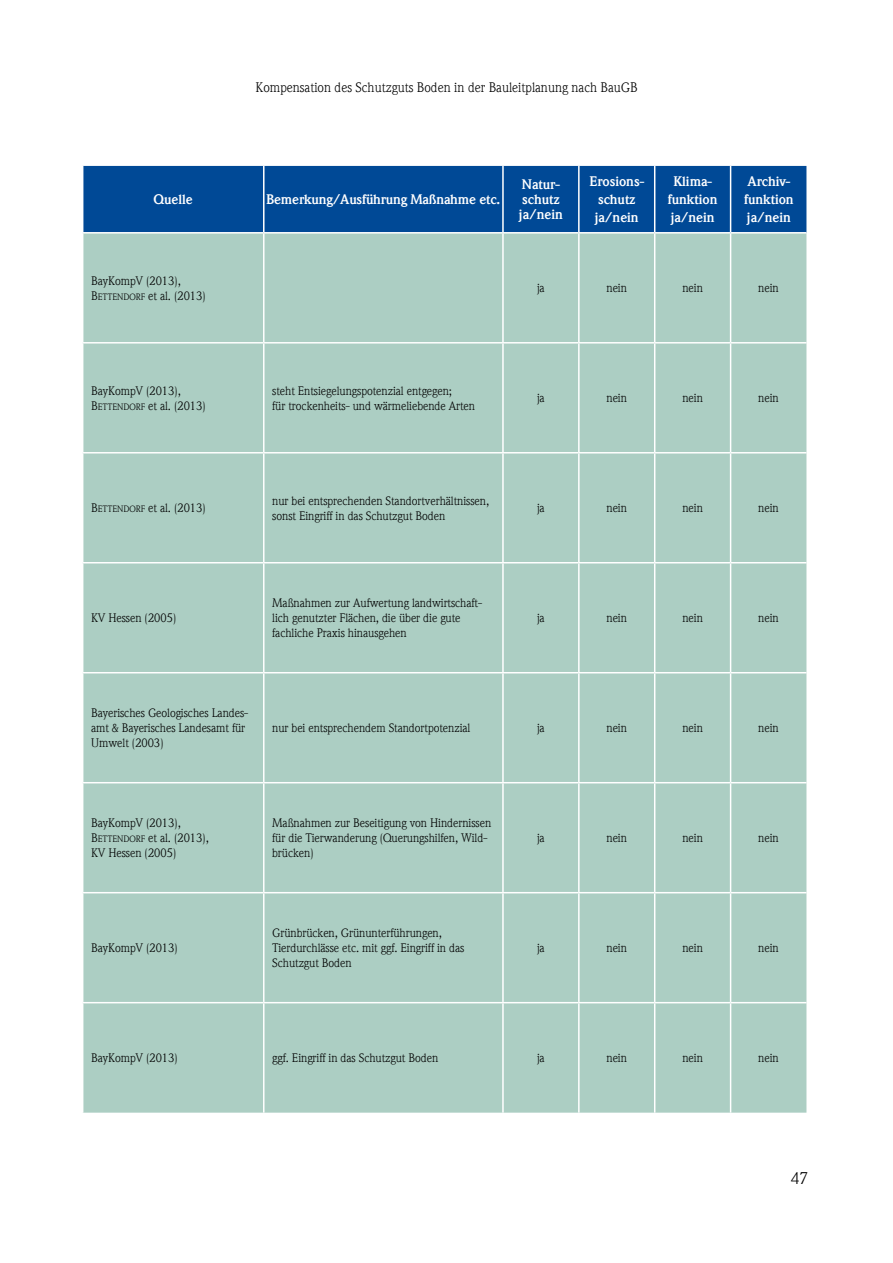
<style>
.page{position:relative;width:893px;height:1263px;background:#fff}
.page>*{position:absolute;margin:0;border:0;box-sizing:border-box;transform-origin:0 0}
.t1{font:16.5px "ITC Weidemann Com";color:#000}
.t2{font:700 13.5px/18px "ITC Weidemann Com";letter-spacing:-.005em;color:#fff}
.t3{font:13.5px "ITC Weidemann Com";color:#000}
.t4{font:12px/15px "ITC Weidemann Com";letter-spacing:-.005em;color:#000}
.s1{font-style:inherit}
.s2{font-size:9px}
</style>
<div class="page">
<div style="left:83px;top:166px;width:723px;height:66px;background:#004996"></div>
<div style="left:83px;top:234px;width:723px;height:879px;background:#accec3"></div>
<hr style="left:263px;top:166px;width:2px;height:66px;background:#fff">
<hr style="left:502px;top:166px;width:2px;height:66px;background:#fff">
<hr style="left:578px;top:166px;width:2px;height:66px;background:#fff">
<hr style="left:654px;top:166px;width:1px;height:66px;background:#fff">
<hr style="left:730px;top:166px;width:1px;height:66px;background:#fff">
<hr style="left:263px;top:234px;width:2px;height:108px;background:#fff">
<hr style="left:502px;top:234px;width:2px;height:108px;background:#fff">
<hr style="left:578px;top:234px;width:2px;height:108px;background:#fff">
<hr style="left:654px;top:234px;width:1px;height:108px;background:#fff">
<hr style="left:730px;top:234px;width:1px;height:108px;background:#fff">
<hr style="left:83px;top:342px;width:181px;height:1px;background:#fff">
<hr style="left:264px;top:342px;width:239px;height:1px;background:#fff">
<hr style="left:263px;top:343px;width:2px;height:109px;background:#fff">
<hr style="left:503px;top:342px;width:76px;height:1px;background:#fff">
<hr style="left:502px;top:343px;width:2px;height:109px;background:#fff">
<hr style="left:579px;top:342px;width:76px;height:1px;background:#fff">
<hr style="left:578px;top:343px;width:2px;height:109px;background:#fff">
<hr style="left:655px;top:342px;width:76px;height:1px;background:#fff">
<hr style="left:654px;top:343px;width:1px;height:109px;background:#fff">
<hr style="left:731px;top:342px;width:75px;height:1px;background:#fff">
<hr style="left:730px;top:343px;width:1px;height:109px;background:#fff">
<hr style="left:83px;top:452px;width:181px;height:1px;background:#fff">
<hr style="left:264px;top:452px;width:239px;height:1px;background:#fff">
<hr style="left:263px;top:453px;width:2px;height:109px;background:#fff">
<hr style="left:503px;top:452px;width:76px;height:1px;background:#fff">
<hr style="left:502px;top:453px;width:2px;height:109px;background:#fff">
<hr style="left:579px;top:452px;width:76px;height:1px;background:#fff">
<hr style="left:578px;top:453px;width:2px;height:109px;background:#fff">
<hr style="left:655px;top:452px;width:76px;height:1px;background:#fff">
<hr style="left:654px;top:453px;width:1px;height:109px;background:#fff">
<hr style="left:731px;top:452px;width:75px;height:1px;background:#fff">
<hr style="left:730px;top:453px;width:1px;height:109px;background:#fff">
<hr style="left:83px;top:562px;width:181px;height:1px;background:#fff">
<hr style="left:264px;top:562px;width:239px;height:1px;background:#fff">
<hr style="left:263px;top:563px;width:2px;height:109px;background:#fff">
<hr style="left:503px;top:562px;width:76px;height:1px;background:#fff">
<hr style="left:502px;top:563px;width:2px;height:109px;background:#fff">
<hr style="left:579px;top:562px;width:76px;height:1px;background:#fff">
<hr style="left:578px;top:563px;width:2px;height:109px;background:#fff">
<hr style="left:655px;top:562px;width:76px;height:1px;background:#fff">
<hr style="left:654px;top:563px;width:1px;height:109px;background:#fff">
<hr style="left:731px;top:562px;width:75px;height:1px;background:#fff">
<hr style="left:730px;top:563px;width:1px;height:109px;background:#fff">
<hr style="left:83px;top:672px;width:181px;height:1px;background:#fff">
<hr style="left:264px;top:672px;width:239px;height:1px;background:#fff">
<hr style="left:263px;top:673px;width:2px;height:109px;background:#fff">
<hr style="left:503px;top:672px;width:76px;height:1px;background:#fff">
<hr style="left:502px;top:673px;width:2px;height:109px;background:#fff">
<hr style="left:579px;top:672px;width:76px;height:1px;background:#fff">
<hr style="left:578px;top:673px;width:2px;height:109px;background:#fff">
<hr style="left:655px;top:672px;width:76px;height:1px;background:#fff">
<hr style="left:654px;top:673px;width:1px;height:109px;background:#fff">
<hr style="left:731px;top:672px;width:75px;height:1px;background:#fff">
<hr style="left:730px;top:673px;width:1px;height:109px;background:#fff">
<hr style="left:83px;top:782px;width:181px;height:1px;background:#fff">
<hr style="left:264px;top:782px;width:239px;height:1px;background:#fff">
<hr style="left:263px;top:783px;width:2px;height:109px;background:#fff">
<hr style="left:503px;top:782px;width:76px;height:1px;background:#fff">
<hr style="left:502px;top:783px;width:2px;height:109px;background:#fff">
<hr style="left:579px;top:782px;width:76px;height:1px;background:#fff">
<hr style="left:578px;top:783px;width:2px;height:109px;background:#fff">
<hr style="left:655px;top:782px;width:76px;height:1px;background:#fff">
<hr style="left:654px;top:783px;width:1px;height:109px;background:#fff">
<hr style="left:731px;top:782px;width:75px;height:1px;background:#fff">
<hr style="left:730px;top:783px;width:1px;height:109px;background:#fff">
<hr style="left:83px;top:892px;width:181px;height:1px;background:#fff">
<hr style="left:264px;top:892px;width:239px;height:1px;background:#fff">
<hr style="left:263px;top:893px;width:2px;height:109px;background:#fff">
<hr style="left:503px;top:892px;width:76px;height:1px;background:#fff">
<hr style="left:502px;top:893px;width:2px;height:109px;background:#fff">
<hr style="left:579px;top:892px;width:76px;height:1px;background:#fff">
<hr style="left:578px;top:893px;width:2px;height:109px;background:#fff">
<hr style="left:655px;top:892px;width:76px;height:1px;background:#fff">
<hr style="left:654px;top:893px;width:1px;height:109px;background:#fff">
<hr style="left:731px;top:892px;width:75px;height:1px;background:#fff">
<hr style="left:730px;top:893px;width:1px;height:109px;background:#fff">
<hr style="left:83px;top:1002px;width:181px;height:1px;background:#fff">
<hr style="left:264px;top:1002px;width:239px;height:1px;background:#fff">
<hr style="left:263px;top:1003px;width:2px;height:110px;background:#fff">
<hr style="left:503px;top:1002px;width:76px;height:1px;background:#fff">
<hr style="left:502px;top:1003px;width:2px;height:110px;background:#fff">
<hr style="left:579px;top:1002px;width:76px;height:1px;background:#fff">
<hr style="left:578px;top:1003px;width:2px;height:110px;background:#fff">
<hr style="left:655px;top:1002px;width:76px;height:1px;background:#fff">
<hr style="left:654px;top:1003px;width:1px;height:110px;background:#fff">
<hr style="left:731px;top:1002px;width:75px;height:1px;background:#fff">
<hr style="left:730px;top:1003px;width:1px;height:110px;background:#fff">
<p class="t3" style="left:255px;top:79px;width:384px">Kompensation des Schutzguts Boden in der Bauleitplanung nach BauGB</p>
<p class="t2" style="left:154px;top:191px;width:41px">Quelle</p>
<p class="t2" style="left:267px;top:191px;width:235px">Bemerkung/Ausführung Maßnahme etc.</p>
<p class="t2" style="left:519px;top:178px;width:45px;line-height:15px">Natur&shy;schutz ja/nein</p>
<p class="t2" style="left:589px;top:173px;width:56px;text-align:center">Erosions&shy;schutz ja/nein</p>
<p class="t2" style="left:668px;top:173px;width:51px;text-align:center">Klima&shy;funktion ja/nein</p>
<p class="t2" style="left:744px;top:173px;width:51px">Archiv&shy;funktion ja/nein</p>
<p class="t4" style="left:91px;top:273px;width:116px">BayKompV (2013),<br><span class="s1">B</span><span class="s2">ETTENDORF</span> et al. (2013)</p>
<p class="t4" style="left:537px;top:281px;width:9px">ja</p>
<p class="t4" style="left:606px;top:281px;width:22px">nein</p>
<p class="t4" style="left:682px;top:281px;width:22px">nein</p>
<p class="t4" style="left:758px;top:281px;width:22px">nein</p>
<p class="t4" style="left:91px;top:383px;width:116px">BayKompV (2013),<br><span class="s1">B</span><span class="s2">ETTENDORF</span> et al. (2013)</p>
<p class="t4" style="left:272px;top:383px;width:204px">steht Entsiegelungspotenzial entgegen;<br>für trockenheits- und wärmeliebende Arten</p>
<p class="t4" style="left:537px;top:391px;width:9px">ja</p>
<p class="t4" style="left:606px;top:391px;width:22px">nein</p>
<p class="t4" style="left:682px;top:391px;width:22px">nein</p>
<p class="t4" style="left:758px;top:391px;width:22px">nein</p>
<p class="t4" style="left:91px;top:501px;width:116px"><span class="s1">B</span><span class="s2">ETTENDORF</span> et al. (2013)</p>
<p class="t4" style="left:272px;top:493px;width:218px">nur bei entsprechenden Standortverhältnissen, sonst Eingriff in das Schutzgut Boden</p>
<p class="t4" style="left:537px;top:501px;width:9px">ja</p>
<p class="t4" style="left:606px;top:501px;width:22px">nein</p>
<p class="t4" style="left:682px;top:501px;width:22px">nein</p>
<p class="t4" style="left:758px;top:501px;width:22px">nein</p>
<p class="t4" style="left:91px;top:611px;width:87px">KV Hessen (2005)</p>
<p class="t4" style="left:272px;top:596px;width:211px">Maßnahmen zur Aufwertung landwirtschaft&shy;lich genutzter Flächen, die über die gute fachliche Praxis hinausgehen</p>
<p class="t4" style="left:537px;top:611px;width:9px">ja</p>
<p class="t4" style="left:606px;top:611px;width:22px">nein</p>
<p class="t4" style="left:682px;top:611px;width:22px">nein</p>
<p class="t4" style="left:758px;top:611px;width:22px">nein</p>
<p class="t4" style="left:91px;top:706px;width:158px">Bayerisches Geologisches Landes&shy;amt &amp; Bayerisches Landesamt für<br>Umwelt (2003)</p>
<p class="t4" style="left:272px;top:721px;width:200px">nur bei entsprechendem Standortpotenzial</p>
<p class="t4" style="left:537px;top:721px;width:9px">ja</p>
<p class="t4" style="left:606px;top:721px;width:22px">nein</p>
<p class="t4" style="left:682px;top:721px;width:22px">nein</p>
<p class="t4" style="left:758px;top:721px;width:22px">nein</p>
<p class="t4" style="left:91px;top:815px;width:119px">BayKompV (2013),<br><span class="s1">B</span><span class="s2">ETTENDORF</span> et al. (2013),<br>KV Hessen (2005)</p>
<p class="t4" style="left:272px;top:815px;width:221px">Maßnahmen zur Beseitigung von Hindernissen für die Tierwanderung (Querungshilfen, Wild&shy;brücken)</p>
<p class="t4" style="left:91px;top:940px;width:88px">BayKompV (2013)</p>
<p class="t4" style="left:272px;top:925px;width:194px">Grünbrücken, Grünunterführungen,<br>Tierdurchlässe etc. mit ggf. Eingriff in das<br>Schutzgut Boden</p>
<p class="t4" style="left:537px;top:830px;width:9px">ja</p>
<p class="t4" style="left:606px;top:830px;width:22px">nein</p>
<p class="t4" style="left:682px;top:830px;width:22px">nein</p>
<p class="t4" style="left:758px;top:830px;width:22px">nein</p>
<p class="t4" style="left:537px;top:940px;width:9px">ja</p>
<p class="t4" style="left:606px;top:940px;width:22px">nein</p>
<p class="t4" style="left:682px;top:940px;width:22px">nein</p>
<p class="t4" style="left:758px;top:940px;width:22px">nein</p>
<p class="t4" style="left:91px;top:1050px;width:88px">BayKompV (2013)</p>
<p class="t4" style="left:272px;top:1050px;width:167px">ggf. Eingriff in das Schutzgut Boden</p>
<p class="t4" style="left:537px;top:1050px;width:9px">ja</p>
<p class="t4" style="left:606px;top:1050px;width:22px">nein</p>
<p class="t4" style="left:682px;top:1050px;width:22px">nein</p>
<p class="t4" style="left:758px;top:1050px;width:22px">nein</p>
<h1 class="t1" style="left:791px;top:1169px;width:19px">47</h1>
</div>
